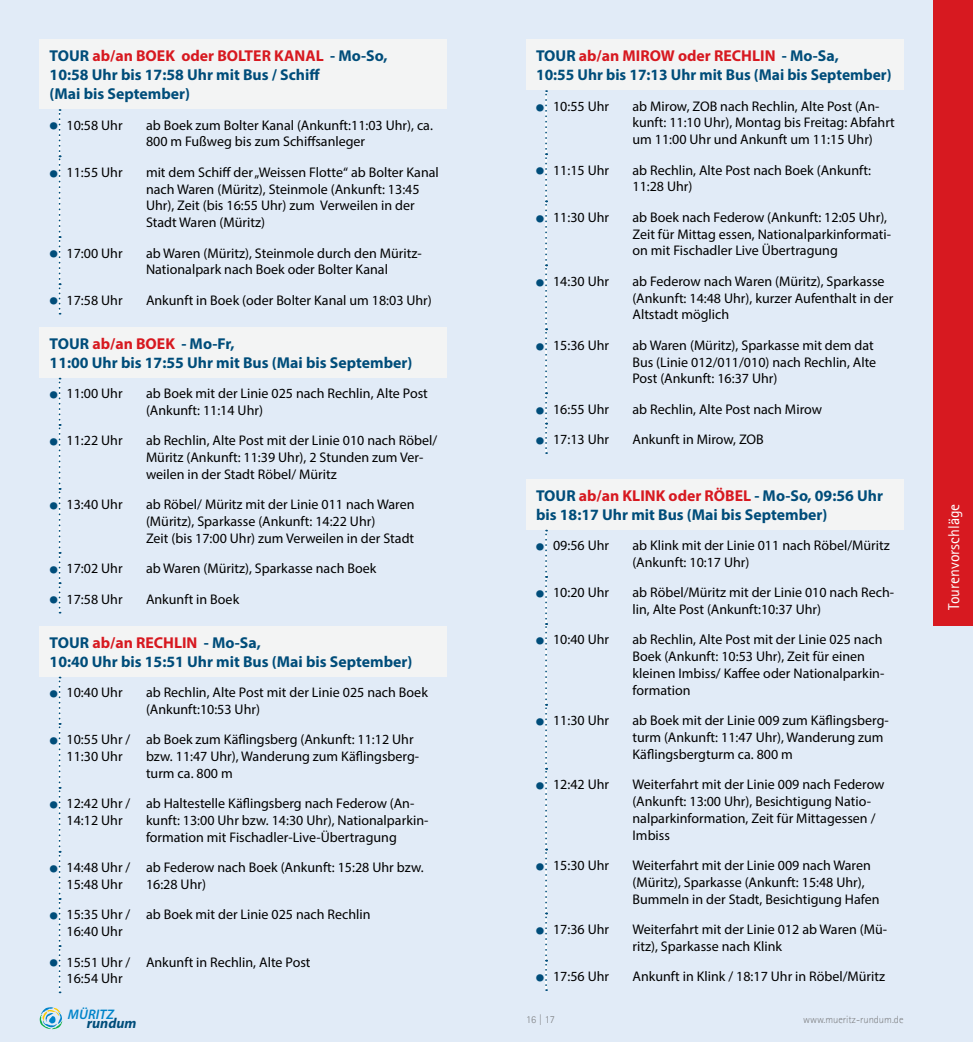
<style>
.page{position:relative;width:973px;height:1042px;background:#fff}
.page>*{position:absolute;margin:0;border:0;box-sizing:border-box;transform-origin:0 0}
.t1{font:700 15.75px/18.9px "Myriad Pro";color:#004d7a}
.t2{font:15.75px "Agfa Rotis Sans Serif";color:#fff}
.t3{font:italic 700 14.35px "Myriad Pro";letter-spacing:.005em;color:#004d7a}
.t4{font:14px/16.8px "Myriad Pro";color:#000}
.t5{font:italic 600 13.83px "Myriad Pro";letter-spacing:.005em;color:#0084ca}
.t6{font:300 10.5px "Agfa Rotis Sans Serif";color:#808285}
.s1{color:#d71920}
.s2{font-size:35px;color:#004d7a}
</style>
<div class="page">
<div style="left:0;top:0;width:972px;height:1042px;background:#e1ebf7"></div>
<div style="left:933px;top:0;width:39px;height:625px;background:#d71920"></div>
<svg style="left:40px;top:1007px;width:22px;height:22px"></svg>
<div style="left:40px;top:40px;width:406px;height:69px;background:#f3f4f4"></div>
<svg style="left:59px;top:109px;width:2px;height:206px"></svg>
<div style="left:40px;top:327px;width:406px;height:51px;background:#f3f4f4"></div>
<svg style="left:59px;top:378px;width:2px;height:235px"></svg>
<div style="left:40px;top:626px;width:406px;height:51px;background:#f3f4f4"></div>
<svg style="left:59px;top:677px;width:2px;height:316px"></svg>
<div style="left:526px;top:40px;width:377px;height:50px;background:#f3f4f4"></div>
<svg style="left:545px;top:90px;width:2px;height:364px"></svg>
<div style="left:526px;top:479px;width:377px;height:51px;background:#f3f4f4"></div>
<svg style="left:545px;top:530px;width:2px;height:461px"></svg>
<p class="t1" style="left:50px;top:46px;width:339px">TOUR <span class="s1">ab/an BOEK oder BOLTER KANAL</span> - Mo-So,<br>10:58 Uhr bis 17:58 Uhr mit Bus / Schiff<br>(Mai bis September)</p>
<p class="t4" style="left:49px;top:116px;width:75px"><span class="s2">•</span> 10:58 Uhr</p>
<p class="t4" style="left:146px;top:116px;width:288px">ab Boek zum Bolter Kanal (Ankunft:11:03 Uhr), ca.<br>800 m Fußweg bis zum Schiffsanleger</p>
<p class="t4" style="left:49px;top:163px;width:75px"><span class="s2">•</span> 11:55 Uhr</p>
<p class="t4" style="left:146px;top:163px;width:294px">mit dem Schiff der „Weissen Flotte“ ab Bolter Kanal nach Waren (Müritz), Steinmole (Ankunft: 13:45<br>Uhr), Zeit (bis 16:55 Uhr) zum Verweilen in der Stadt Waren (Müritz)</p>
<p class="t4" style="left:49px;top:244px;width:75px"><span class="s2">•</span> 17:00 Uhr</p>
<p class="t4" style="left:146px;top:244px;width:277px">ab Waren (Müritz), Steinmole durch den Müritz-<br>Nationalpark nach Boek oder Bolter Kanal</p>
<p class="t4" style="left:49px;top:291px;width:75px"><span class="s2">•</span> 17:58 Uhr</p>
<p class="t4" style="left:146px;top:291px;width:287px">Ankunft in Boek (oder Bolter Kanal um 18:03 Uhr)</p>
<p class="t1" style="left:50px;top:334px;width:364px">TOUR <span class="s1">ab/an BOEK</span> - Mo-Fr,<br>11:00 Uhr bis 17:55 Uhr mit Bus (Mai bis September)</p>
<p class="t4" style="left:49px;top:385px;width:75px"><span class="s2">•</span> 11:00 Uhr</p>
<p class="t4" style="left:146px;top:385px;width:283px">ab Boek mit der Linie 025 nach Rechlin, Alte Post (Ankunft: 11:14 Uhr)</p>
<p class="t4" style="left:49px;top:432px;width:75px"><span class="s2">•</span> 11:22 Uhr</p>
<p class="t4" style="left:146px;top:432px;width:293px">ab Rechlin, Alte Post mit der Linie 010 nach Röbel/<br>Müritz (Ankunft: 11:39 Uhr), 2 Stunden zum Ver&shy;weilen in der Stadt Röbel/ Müritz</p>
<p class="t4" style="left:49px;top:496px;width:75px"><span class="s2">•</span> 13:40 Uhr</p>
<p class="t4" style="left:146px;top:496px;width:270px">ab Röbel/ Müritz mit der Linie 011 nach Waren (Müritz), Sparkasse (Ankunft: 14:22 Uhr)<br>Zeit (bis 17:00 Uhr) zum Verweilen in der Stadt</p>
<p class="t4" style="left:49px;top:560px;width:75px"><span class="s2">•</span> 17:02 Uhr</p>
<p class="t4" style="left:146px;top:560px;width:232px">ab Waren (Müritz), Sparkasse nach Boek</p>
<p class="t4" style="left:49px;top:590px;width:75px"><span class="s2">•</span> 17:58 Uhr</p>
<p class="t4" style="left:146px;top:590px;width:95px">Ankunft in Boek</p>
<p class="t1" style="left:50px;top:632px;width:364px">TOUR <span class="s1">ab/an RECHLIN</span> - Mo-Sa,<br>10:40 Uhr bis 15:51 Uhr mit Bus (Mai bis September)</p>
<p class="t4" style="left:49px;top:684px;width:75px"><span class="s2">•</span> 10:40 Uhr</p>
<p class="t4" style="left:146px;top:684px;width:283px">ab Rechlin, Alte Post mit der Linie 025 nach Boek (Ankunft:10:53 Uhr)</p>
<p class="t4" style="left:67px;top:731px;width:65px;text-indent:-18px"><span class="s2">•</span> 10:55 Uhr /<br>11:30 Uhr</p>
<p class="t4" style="left:146px;top:731px;width:275px">ab Boek zum Käflingsberg (Ankunft: 11:12 Uhr bzw. 11:47 Uhr), Wanderung zum Käflingsberg&shy;turm ca. 800 m</p>
<p class="t4" style="left:67px;top:795px;width:65px;text-indent:-18px"><span class="s2">•</span> 12:42 Uhr /<br>14:12 Uhr</p>
<p class="t4" style="left:146px;top:795px;width:284px">ab Haltestelle Käflingsberg nach Federow (An&shy;kunft: 13:00 Uhr bzw. 14:30 Uhr), Nationalparkin&shy;formation mit Fischadler-Live-Übertragung</p>
<p class="t4" style="left:67px;top:859px;width:65px;text-indent:-18px"><span class="s2">•</span> 14:48 Uhr /<br>15:48 Uhr</p>
<p class="t4" style="left:146px;top:859px;width:279px">ab Federow nach Boek (Ankunft: 15:28 Uhr bzw.<br>16:28 Uhr)</p>
<p class="t4" style="left:67px;top:906px;width:65px;text-indent:-18px"><span class="s2">•</span> 15:35 Uhr /<br>16:40 Uhr</p>
<p class="t4" style="left:146px;top:906px;width:226px">ab Boek mit der Linie 025 nach Rechlin</p>
<p class="t4" style="left:67px;top:953px;width:65px;text-indent:-18px"><span class="s2">•</span> 15:51 Uhr /<br>16:54 Uhr</p>
<p class="t4" style="left:146px;top:953px;width:166px">Ankunft in Rechlin, Alte Post</p>
<p class="t5" style="left:68px;top:1006px;width:48px">MÜRITZ</p>
<p class="t3" style="left:87px;top:1014px;width:51px">rundum</p>
<p class="t1" style="left:536px;top:46px;width:357px">TOUR <span class="s1">ab/an MIROW oder RECHLIN</span> - Mo-Sa,<br>10:55 Uhr bis 17:13 Uhr mit Bus (Mai bis September)</p>
<p class="t4" style="left:535px;top:97px;width:75px"><span class="s2">•</span> 10:55 Uhr</p>
<p class="t4" style="left:632px;top:97px;width:264px">ab Mirow, ZOB nach Rechlin, Alte Post (An&shy;kunft: 11:10 Uhr), Montag bis Freitag: Abfahrt um 11:00 Uhr und Ankunft um 11:15 Uhr)</p>
<p class="t4" style="left:535px;top:161px;width:75px"><span class="s2">•</span> 11:15 Uhr</p>
<p class="t4" style="left:632px;top:161px;width:240px">ab Rechlin, Alte Post nach Boek (Ankunft:<br>11:28 Uhr)</p>
<p class="t4" style="left:535px;top:208px;width:75px"><span class="s2">•</span> 11:30 Uhr</p>
<p class="t4" style="left:632px;top:208px;width:260px">ab Boek nach Federow (Ankunft: 12:05 Uhr),<br>Zeit für Mittag essen, Nationalparkinformati&shy;on mit Fischadler Live Übertragung</p>
<p class="t4" style="left:535px;top:272px;width:75px"><span class="s2">•</span> 14:30 Uhr</p>
<p class="t4" style="left:632px;top:272px;width:262px">ab Federow nach Waren (Müritz), Sparkasse (Ankunft: 14:48 Uhr), kurzer Aufenthalt in der<br>Altstadt möglich</p>
<p class="t4" style="left:535px;top:336px;width:75px"><span class="s2">•</span> 15:36 Uhr</p>
<p class="t4" style="left:632px;top:336px;width:245px">ab Waren (Müritz), Sparkasse mit dem dat<br>Bus (Linie 012/011/010) nach Rechlin, Alte<br>Post (Ankunft: 16:37 Uhr)</p>
<p class="t4" style="left:535px;top:400px;width:75px"><span class="s2">•</span> 16:55 Uhr</p>
<p class="t4" style="left:632px;top:400px;width:191px">ab Rechlin, Alte Post nach Mirow</p>
<p class="t4" style="left:535px;top:431px;width:75px"><span class="s2">•</span> 17:13 Uhr</p>
<p class="t4" style="left:632px;top:431px;width:133px">Ankunft in Mirow, ZOB</p>
<p class="t1" style="left:536px;top:486px;width:348px">TOUR <span class="s1">ab/an KLINK oder RÖBEL</span> - Mo-So, 09:56 Uhr bis 18:17 Uhr mit Bus (Mai bis September)</p>
<p class="t4" style="left:535px;top:537px;width:75px"><span class="s2">•</span> 09:56 Uhr</p>
<p class="t4" style="left:632px;top:537px;width:259px">ab Klink mit der Linie 011 nach Röbel/Müritz (Ankunft: 10:17 Uhr)</p>
<p class="t4" style="left:535px;top:584px;width:75px"><span class="s2">•</span> 10:20 Uhr</p>
<p class="t4" style="left:632px;top:584px;width:263px">ab Röbel/Müritz mit der Linie 010 nach Rech&shy;lin, Alte Post (Ankunft:10:37 Uhr)</p>
<p class="t4" style="left:535px;top:631px;width:75px"><span class="s2">•</span> 10:40 Uhr</p>
<p class="t4" style="left:632px;top:631px;width:253px">ab Rechlin, Alte Post mit der Linie 025 nach Boek (Ankunft: 10:53 Uhr), Zeit für einen kleinen Imbiss/ Kaffee oder Nationalparkin&shy;formation</p>
<p class="t4" style="left:535px;top:712px;width:75px"><span class="s2">•</span> 11:30 Uhr</p>
<p class="t4" style="left:632px;top:712px;width:258px">ab Boek mit der Linie 009 zum Käflingsberg&shy;turm (Ankunft: 11:47 Uhr), Wanderung zum<br>Käflingsbergturm ca. 800 m</p>
<p class="t4" style="left:535px;top:776px;width:75px"><span class="s2">•</span> 12:42 Uhr</p>
<p class="t4" style="left:632px;top:776px;width:253px">Weiterfahrt mit der Linie 009 nach Federow (Ankunft: 13:00 Uhr), Besichtigung Natio&shy;nalparkinformation, Zeit für Mittagessen / Imbiss</p>
<p class="t4" style="left:535px;top:856px;width:75px"><span class="s2">•</span> 15:30 Uhr</p>
<p class="t4" style="left:632px;top:856px;width:248px">Weiterfahrt mit der Linie 009 nach Waren (Müritz), Sparkasse (Ankunft: 15:48 Uhr),<br>Bummeln in der Stadt, Besichtigung Hafen</p>
<p class="t4" style="left:535px;top:920px;width:75px"><span class="s2">•</span> 17:36 Uhr</p>
<p class="t4" style="left:632px;top:920px;width:256px">Weiterfahrt mit der Linie 012 ab Waren (Mü&shy;ritz), Sparkasse nach Klink</p>
<p class="t4" style="left:535px;top:967px;width:75px"><span class="s2">•</span> 17:56 Uhr</p>
<p class="t4" style="left:632px;top:967px;width:254px">Ankunft in Klink / 18:17 Uhr in Röbel/Müritz</p>
<p class="t6" style="left:526px;top:1013px;width:30px">16 | 17</p>
<p class="t6" style="left:802px;top:1013px;width:102px">www.mueritz-rundum.de</p>
<p class="t2" style="left:944px;top:610px;width:108px;rotate:-90deg">Tourenvorschläge</p>
</div>
